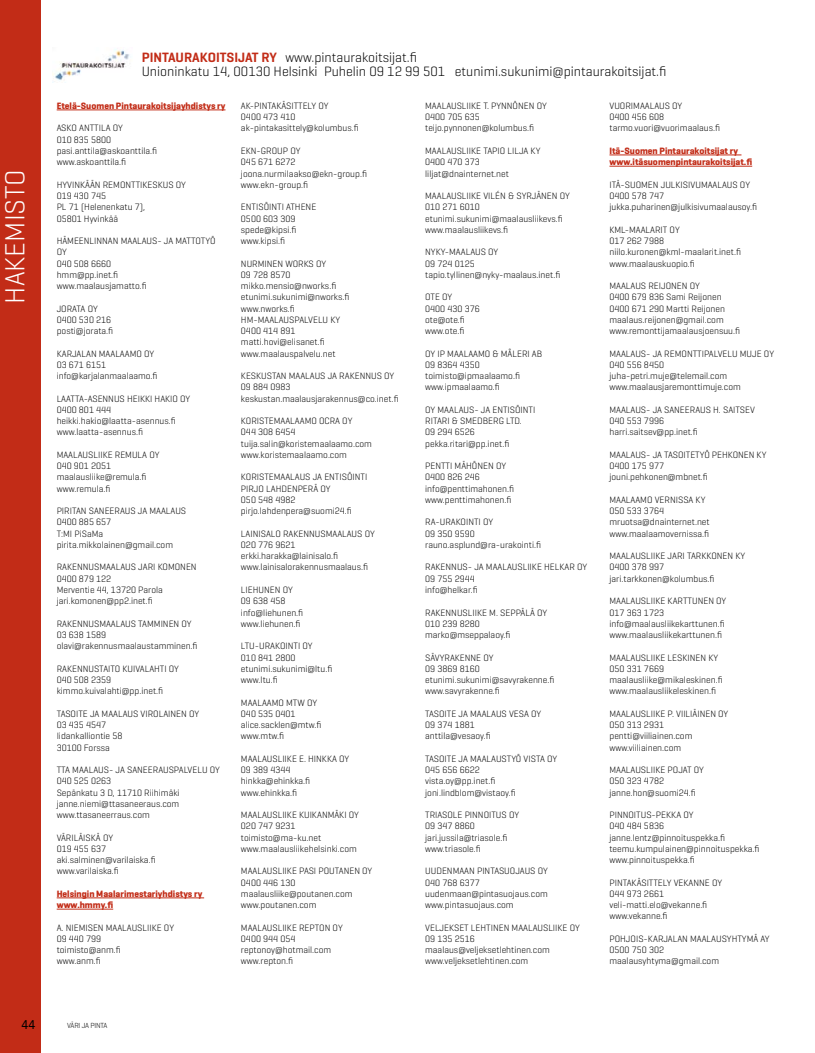
<style>
.page{position:relative;width:815px;height:1053px;background:#fff}
.page>*{position:absolute;margin:0;border:0;box-sizing:border-box;transform-origin:0 0}
.t1{font:300 28.12px "Geogrotesque";color:#fff}
.t2{font:300 13.75px/13.8px "Geogrotesque";color:#000}
.t3{font:12.5px "Avenir LT Std";color:#000}
.t4{font:300 9.38px/11.2px "Geogrotesque";color:#000}
.t5{font:700 9.38px/11.2px "Geogrotesque";color:#c22c17}
.t6{font:300 7.5px "Geogrotesque";letter-spacing:-.025em;color:#000}
.s1{font-weight:600;color:#c22c17}
</style>
<div class="page">
<div style="left:0;top:0;width:40px;height:1052px;background:#c22c17"></div>
<img style="left:52px;top:49px;width:78px;height:31px">
<hr style="left:57px;top:110px;width:168px;height:1px;background:#c22c17">
<hr style="left:57px;top:897px;width:147px;height:1px;background:#c22c17">
<hr style="left:57px;top:908px;width:56px;height:1px;background:#c22c17">
<hr style="left:609px;top:155px;width:132px;height:1px;background:#c22c17">
<hr style="left:609px;top:166px;width:143px;height:1px;background:#c22c17">
<p class="t1" style="left:-2px;top:303px;width:136px;rotate:-90deg">HAKEMISTO</p>
<p class="t2" style="left:142px;top:50px;width:526px"><span class="s1">PINTAURAKOITSIJAT RY</span> www.pintaurakoitsijat.fi<br>Unioninkatu 14, 00130 Helsinki Puhelin 09 12 99 501 etunimi.sukunimi@pintaurakoitsijat.fi</p>
<p class="t5" style="left:57px;top:100px;width:170px">Etelä-Suomen Pintaurakoitsijayhdistys ry</p>
<p class="t4" style="left:57px;top:122px;width:102px">ASKO ANTTILA OY<br>010 835 5800 pasi.anttila@askoanttila.fi www.askoanttila.fi</p>
<p class="t4" style="left:57px;top:179px;width:131px">HYVINKÄÄN REMONTTIKESKUS OY<br>019 430 745<br>PL 71 (Helenenkatu 7),<br>05801 Hyvinkää</p>
<p class="t4" style="left:57px;top:235px;width:160px">HÄMEENLINNAN MAALAUS- JA MATTOTYÖ<br>OY<br>040 508 6660<br>hmm@pp.inet.fi<br>www.maalausjamatto.fi</p>
<p class="t4" style="left:57px;top:302px;width:58px">JORATA OY<br>0400 530 216 posti@jorata.fi</p>
<p class="t4" style="left:57px;top:347px;width:102px">KARJALAN MAALAAMO OY<br>03 671 6151 info@karjalanmaalaamo.fi</p>
<p class="t4" style="left:57px;top:392px;width:135px">LAATTA-ASENNUS HEIKKI HAKIO OY<br>0400 801 444 heikki.hakio@laatta-asennus.fi www.laatta-asennus.fi</p>
<p class="t4" style="left:57px;top:449px;width:104px">MAALAUSLIIKE REMULA OY<br>040 901 2051 maalausliike@remula.fi www.remula.fi</p>
<p class="t4" style="left:57px;top:505px;width:131px">PIRITAN SANEERAUS JA MAALAUS<br>0400 885 657<br>T:MI PiSaMa pirita.mikkolainen@gmail.com</p>
<p class="t4" style="left:57px;top:561px;width:141px">RAKENNUSMAALAUS JARI KOMONEN<br>0400 879 122<br>Merventie 44, 13720 Parola jari.komonen@pp2.inet.fi</p>
<p class="t4" style="left:57px;top:617px;width:142px">RAKENNUSMAALAUS TAMMINEN OY<br>03 638 1589 olavi@rakennusmaalaustamminen.fi</p>
<p class="t4" style="left:57px;top:662px;width:124px">RAKENNUSTAITO KUIVALAHTI OY<br>040 508 2359 kimmo.kuivalahti@pp.inet.fi</p>
<p class="t4" style="left:57px;top:707px;width:144px">TASOITE JA MAALAUS VIROLAINEN OY<br>03 435 4547<br>Iidankalliontie 58<br>30100 Forssa</p>
<p class="t4" style="left:57px;top:764px;width:165px">TTA MAALAUS- JA SANEERAUSPALVELU OY<br>040 525 0263<br>Sepänkatu 3 D, 11710 Riihimäki janne.niemi@ttasaneeraus.com www.ttasaneerraus.com</p>
<p class="t4" style="left:57px;top:831px;width:100px">VÄRILÄISKÄ OY<br>019 455 637 aki.salminen@varilaiska.fi www.varilaiska.fi</p>
<p class="t5" style="left:57px;top:888px;width:147px">Helsingin Maalarimestariyhdistys ry www.hmmy.fi</p>
<p class="t4" style="left:57px;top:921px;width:119px">A. NIEMISEN MAALAUSLIIKE OY<br>09 440 799<br>toimisto@anm.fi<br>www.anm.fi</p>
<p class="t4" style="left:425px;top:100px;width:123px">MAALAUSLIIKE T. PYNNÖNEN OY<br>0400 705 635 teijo.pynnonen@kolumbus.fi</p>
<p class="t4" style="left:425px;top:145px;width:117px">MAALAUSLIIKE TAPIO LILJA KY<br>0400 470 373 liljat@dnainternet.net</p>
<p class="t4" style="left:425px;top:190px;width:146px">MAALAUSLIIKE VILÉN &amp; SYRJÄNEN OY<br>010 271 6010 etunimi.sukunimi@maalausliikevs.fi www.maalausliikevs.fi</p>
<p class="t4" style="left:425px;top:246px;width:137px">NYKY-MAALAUS OY<br>09 724 0125 tapio.tyllinen@nyky-maalaus.inet.fi</p>
<p class="t4" style="left:425px;top:291px;width:56px">OTE OY<br>0400 430 376 ote@ote.fi www.ote.fi</p>
<p class="t4" style="left:425px;top:347px;width:119px">OY IP MAALAAMO &amp; MÅLERI AB<br>09 8364 4350 toimisto@ipmaalaamo.fi www.ipmaalaamo.fi</p>
<p class="t4" style="left:425px;top:404px;width:112px">OY MAALAUS- JA ENTISÖINTI<br>RITARI &amp; SMEDBERG LTD.<br>09 294 6526 pekka.ritari@pp.inet.fi</p>
<p class="t4" style="left:425px;top:460px;width:90px">PENTTI MÄHÖNEN OY<br>0400 826 246 info@penttimahonen.fi www.penttimahonen.fi</p>
<p class="t4" style="left:425px;top:516px;width:117px">RA-URAKOINTI OY<br>09 350 9590 rauno.asplund@ra-urakointi.fi</p>
<p class="t4" style="left:425px;top:561px;width:164px">RAKENNUS- JA MAALAUSLIIKE HELKAR OY<br>09 755 2944<br>info@helkar.fi</p>
<p class="t4" style="left:425px;top:606px;width:124px">RAKENNUSLIIKE M. SEPPÄLÄ OY<br>010 239 8280 marko@mseppalaoy.fi</p>
<p class="t4" style="left:425px;top:651px;width:131px">SÄVYRAKENNE OY<br>09 3869 8160 etunimi.sukunimi@savyrakenne.fi www.savyrakenne.fi</p>
<p class="t4" style="left:425px;top:707px;width:118px">TASOITE JA MAALAUS VESA OY<br>09 374 1881 anttila@vesaoy.fi</p>
<p class="t4" style="left:425px;top:752px;width:134px">TASOITE JA MAALAUSTYÖ VISTA OY<br>045 656 6622<br>vista.oy@pp.inet.fi joni.lindblom@vistaoy.fi</p>
<p class="t4" style="left:425px;top:809px;width:95px">TRIASOLE PINNOITUS OY<br>09 347 8860 jari.jussila@triasole.fi www.triasole.fi</p>
<p class="t4" style="left:425px;top:865px;width:124px">UUDENMAAN PINTASUOJAUS OY<br>040 768 6377 uudenmaan@pintasuojaus.com www.pintasuojaus.com</p>
<p class="t4" style="left:425px;top:921px;width:156px">VELJEKSET LEHTINEN MAALAUSLIIKE OY<br>09 135 2516 maalaus@veljeksetlehtinen.com www.veljeksetlehtinen.com</p>
<p class="t4" style="left:241px;top:100px;width:119px">AK-PINTAKÄSITTELY OY<br>0400 473 410 ak-pintakasittely@kolumbus.fi</p>
<p class="t4" style="left:241px;top:145px;width:128px">EKN-GROUP OY<br>045 671 6272 joona.nurmilaakso@ekn-group.fi www.ekn-group.fi</p>
<p class="t4" style="left:241px;top:201px;width:77px">ENTISÖINTI ATHENE<br>0500 603 309 spede@kipsi.fi www.kipsi.fi</p>
<p class="t4" style="left:241px;top:257px;width:110px">NURMINEN WORKS OY<br>09 728 8570 mikko.mensio@nworks.fi etunimi.sukunimi@nworks.fi www.nworks.fi<br>HM-MAALAUSPALVELU KY<br>0400 414 891 matti.hovi@elisanet.fi www.maalauspalvelu.net</p>
<p class="t4" style="left:241px;top:370px;width:159px">KESKUSTAN MAALAUS JA RAKENNUS OY<br>09 884 0983 keskustan.maalausjarakennus@co.inet.fi</p>
<p class="t4" style="left:241px;top:415px;width:133px">KORISTEMAALAAMO OCRA OY<br>044 308 6454 tuija.salin@koristemaalaamo.com www.koristemaalaamo.com</p>
<p class="t4" style="left:241px;top:471px;width:128px">KORISTEMAALAUS JA ENTISÖINTI<br>PIRJO LAHDENPERÄ OY<br>050 548 4982 pirjo.lahdenpera@suomi24.fi</p>
<p class="t4" style="left:241px;top:527px;width:135px">LAINISALO RAKENNUSMAALAUS OY<br>020 776 9621 erkki.harakka@lainisalo.fi www.lainisalorakennusmaalaus.fi</p>
<p class="t4" style="left:241px;top:584px;width:64px">LIEHUNEN OY<br>09 638 458 info@liehunen.fi www.liehunen.fi</p>
<p class="t4" style="left:241px;top:640px;width:93px">LTU-URAKOINTI OY<br>010 841 2800 etunimi.sukunimi@ltu.fi www.ltu.fi</p>
<p class="t4" style="left:241px;top:696px;width:82px">MAALAAMO MTW OY<br>040 535 0401 alice.sacklen@mtw.fi www.mtw.fi</p>
<p class="t4" style="left:241px;top:752px;width:110px">MAALAUSLIIKE E. HINKKA OY<br>09 389 4344 hinkka@ehinkka.fi www.ehinkka.fi</p>
<p class="t4" style="left:241px;top:809px;width:120px">MAALAUSLIIKE KUIKANMÄKI OY<br>020 747 9231 toimisto@ma-ku.net www.maalausliikehelsinki.com</p>
<p class="t4" style="left:241px;top:865px;width:133px">MAALAUSLIIKE PASI POUTANEN OY<br>0400 446 130 maalausliike@poutanen.com www.poutanen.com</p>
<p class="t4" style="left:241px;top:921px;width:103px">MAALAUSLIIKE REPTON OY<br>0400 944 054 reptonoy@hotmail.com www.repton.fi</p>
<p class="t4" style="left:609px;top:100px;width:112px">VUORIMAALAUS OY<br>0400 456 608 tarmo.vuori@vuorimaalaus.fi</p>
<p class="t5" style="left:609px;top:145px;width:144px">Itä-Suomen Pintaurakoitsijat ry www.itäsuomenpintaurakoitsijat.fi</p>
<p class="t4" style="left:609px;top:179px;width:149px">ITÄ-SUOMEN JULKISIVUMAALAUS OY<br>0400 578 747 jukka.puharinen@julkisivumaalausoy.fi</p>
<p class="t4" style="left:609px;top:224px;width:133px">KML-MAALARIT OY<br>017 262 7988 niilo.kuronen@kml-maalarit.inet.fi www.maalauskuopio.fi</p>
<p class="t4" style="left:609px;top:280px;width:132px">MAALAUS REIJONEN OY<br>0400 679 836 Sami Reijonen<br>0400 671 290 Martti Reijonen maalaus.reijonen@gmail.com www.remonttijamaalausjoensuu.fi</p>
<p class="t4" style="left:609px;top:347px;width:166px">MAALAUS- JA REMONTTIPALVELU MUJE OY<br>040 556 8450 juha-petri.muje@telemail.com www.maalausjaremonttimuje.com</p>
<p class="t4" style="left:609px;top:404px;width:147px">MAALAUS- JA SANEERAUS H. SAITSEV<br>040 553 7996<br>harri.saitsev@pp.inet.fi</p>
<p class="t4" style="left:609px;top:449px;width:159px">MAALAUS- JA TASOITETYÖ PEHKONEN KY<br>0400 175 977<br>jouni.pehkonen@mbnet.fi</p>
<p class="t4" style="left:609px;top:494px;width:102px">MAALAAMO VERNISSA KY<br>050 533 3764 mruotsa@dnainternet.net www.maalaamovernissa.fi</p>
<p class="t4" style="left:609px;top:550px;width:137px">MAALAUSLIIKE JARI TARKKONEN KY<br>0400 378 997 jari.tarkkonen@kolumbus.fi</p>
<p class="t4" style="left:609px;top:595px;width:118px">MAALAUSLIIKE KARTTUNEN OY<br>017 363 1723 info@maalausliikekarttunen.fi www.maalausliikekarttunen.fi</p>
<p class="t4" style="left:609px;top:651px;width:115px">MAALAUSLIIKE LESKINEN KY<br>050 331 7669 maalausliike@mikaleskinen.fi www.maalausliikeleskinen.fi</p>
<p class="t4" style="left:609px;top:707px;width:120px">MAALAUSLIIKE P. VIILIÄINEN OY<br>050 313 2931 pentti@viiliainen.com www.viiliainen.com</p>
<p class="t4" style="left:609px;top:764px;width:96px">MAALAUSLIIKE POJAT OY<br>050 323 4782 janne.hon@suomi24.fi</p>
<p class="t4" style="left:609px;top:809px;width:152px">PINNOITUS-PEKKA OY<br>040 484 5836 janne.lentz@pinnoituspekka.fi teemu.kumpulainen@pinnoituspekka.fi www.pinnoituspekka.fi</p>
<p class="t4" style="left:609px;top:876px;width:114px">PINTAKÄSITTELY VEKANNE OY<br>044 973 2661 veli-matti.elo@vekanne.fi www.vekanne.fi</p>
<p class="t4" style="left:609px;top:932px;width:162px">POHJOIS-KARJALAN MAALAUSYHTYMÄ AY<br>0500 750 302 maalausyhtyma@gmail.com</p>
<p class="t3" style="left:21px;top:1017px;width:15px">44</p>
<p class="t6" style="left:67px;top:1020px;width:42px">VÄRI JA PINTA</p>
</div>
